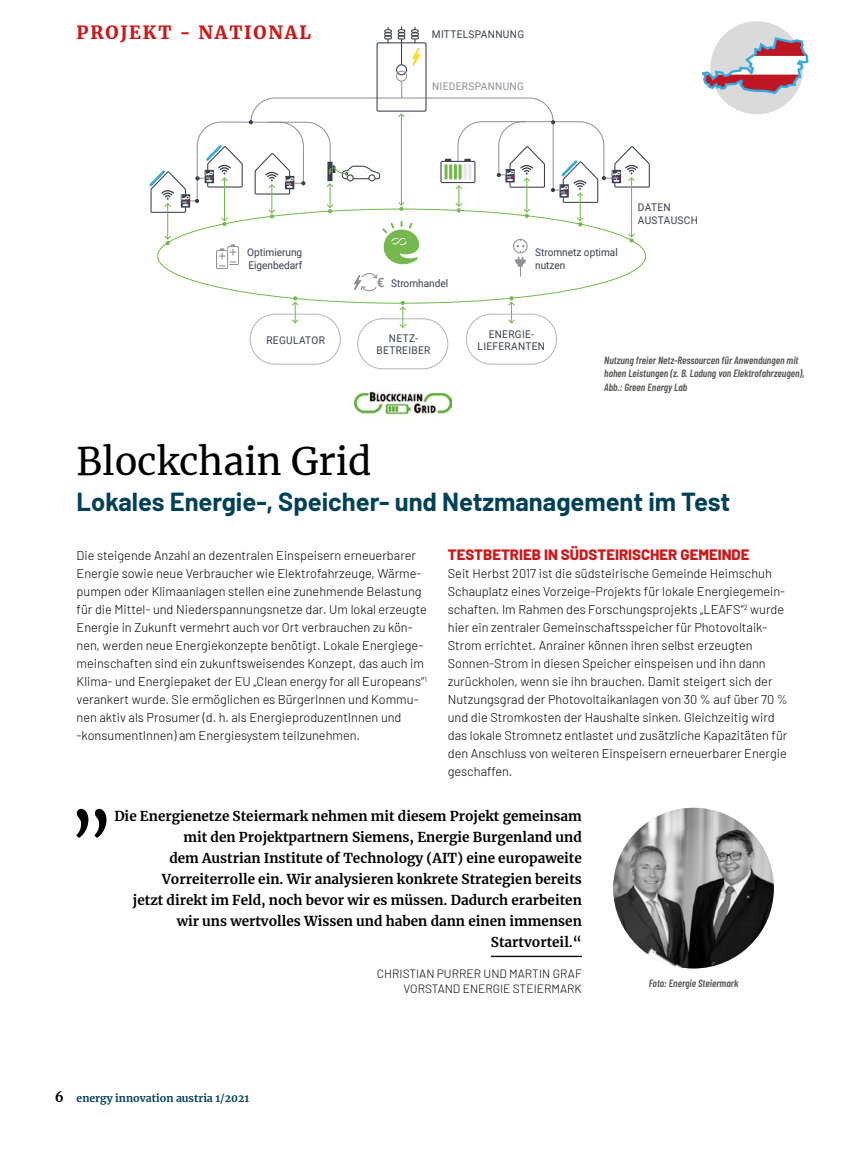
<style>
.page{position:relative;width:851px;height:1149px;background:#fff}
.page>*{position:absolute;margin:0;border:0;box-sizing:border-box;transform-origin:0 0}
.Zitat_klein{font:700 64.95px "Merriweather";color:#000}
.H1_Headline_schwarz{font:37.5px "Merriweather";color:#000}
.Subhead_blau{font:700 25.5px "Barlow";color:#004158}
.Kapitel_links{font:900 18px "Merriweather";letter-spacing:.1em;color:#cd1719}
.Zwischentitel_ROT{font:800 15px "Barlow";color:#cd1719}
.Zitat_klein-2{font:700 13.5px/21px "Merriweather";color:#000;text-align:right}
.Fliesstext_schwarz{font:300 12.75px/18px "Barlow";color:#000}
.Zitat_Name{font:300 12px/15px "Barlow";color:#000;text-align:right}
.t1{font:10.65px/12.8px "Roboto";letter-spacing:.02em;color:#39404b;text-align:center;scale:.95 1}
.t2{font:10.65px/12.8px "Roboto";color:#39404b;scale:.95 1}
.t3{font:10.65px "Roboto";letter-spacing:.035em;color:#908e96;scale:.95 1}
.Bildtext_rechts{font:italic 600 10.5px/13.5px "Barlow Condensed";color:#575756}
.t4{font:700 10.5px "Merriweather";color:#004158}
.s1{font-family:"Open Sans";font-weight:700;font-size:12.9px;color:#908e96}
.s2{font-size:13.5px;color:#000}
</style>
<div class="page">
<div style="left:357px;top:318px;width:91px;height:51px;border:1px solid #b9b7bd;border-radius:25px"></div>
<div style="left:466px;top:313px;width:91px;height:51px;border:1px solid #b9b7bd;border-radius:25px"></div>
<div style="left:249px;top:313px;width:92px;height:51px;border:1px solid #b9b7bd;border-radius:25px"></div>
<img style="left:354px;top:391px;width:97px;height:24px">
<div style="left:376px;top:42px;width:50px;height:70px;border:1px solid #39404b"></div>
<svg style="left:383px;top:27px;width:40px;height:40px"></svg>
<div style="left:396px;top:64px;width:11px;height:11px;border:1px solid #39404b;border-radius:50%"></div>
<div style="left:396px;top:71px;width:11px;height:11px;border:1px solid #908e96;border-radius:50%"></div>
<svg style="left:149px;top:81px;width:501px;height:249px"></svg>
<hr style="left:850px;top:364px;width:1px;height:249px;background:#dadada">
<hr style="left:491px;top:955px;width:90px;height:1px;background:#000">
<img style="left:613px;top:807px;width:160px;height:161px;border-radius:80px">
<div style="left:710px;top:21px;width:93px;height:93px;background:#dadada;border-radius:50%"></div>
<svg style="left:702px;top:36px;width:106px;height:59px"></svg>
<p class="Kapitel_links" style="left:77px;top:20px;width:236px">PROJEKT - NATIONAL</p>
<p class="t1" style="left:432px;top:27px;width:99px">MITTELSPANNUNG</p>
<p class="t3" style="left:432px;top:79px;width:98px">NIEDERSPANNUNG</p>
<p class="t2" style="left:247px;top:246px;width:59px">Optimierung<br>Eigenbedarf</p>
<p class="t2" style="left:535px;top:246px;width:88px">Stromnetz optimal nutzen</p>
<p class="t2" style="left:377px;top:276px;width:76px"><span class="s1">€</span> Stromhandel</p>
<p class="t1" style="left:637px;top:200px;width:65px;text-align:left">DATEN<br>AUSTAUSCH</p>
<p class="t1" style="left:266px;top:333px;width:63px">REGULATOR</p>
<p class="t1" style="left:376px;top:331px;width:58px">NETZ-<br>BETREIBER</p>
<p class="t1" style="left:477px;top:327px;width:72px">ENERGIE-<br>LIEFERANTEN</p>
<p class="Bildtext_rechts" style="left:604px;top:352px;width:202px">Nutzung freier Netz-Ressourcen für Anwendungen mit hohen Leistungen (z. B. Ladung von Elektrofahrzeugen),</p>
<p class="Bildtext_rechts" style="left:604px;top:379px;width:85px">Abb.: Green Energy Lab</p>
<p class="H1_Headline_schwarz" style="left:77px;top:435px;width:296px">Blockchain Grid</p>
<p class="Subhead_blau" style="left:77px;top:483px;width:655px">Lokales Energie-, Speicher- und Netzmanagement im Test</p>
<p class="Fliesstext_schwarz" style="left:77px;top:545px;width:352px">Die steigende Anzahl an dezentralen Einspeisern erneuerbarer Energie sowie neue Verbraucher wie Elektrofahrzeuge, Wärme&shy;pumpen oder Klimaanlagen stellen eine zunehmende Belastung für die Mittel- und Niederspannungsnetze dar. Um lokal erzeugte Energie in Zukunft vermehrt auch vor Ort verbrauchen zu kön&shy;nen, werden neue Energiekonzepte benötigt. Lokale Energiege&shy;meinschaften sind ein zukunftsweisendes Konzept, das auch im Klima- und Energiepaket der EU „Clean energy for all Europeans“<sup>1 </sup>verankert wurde. Sie ermöglichen es BürgerInnen und Kommu&shy;nen aktiv als Prosumer (d. h. als EnergieproduzentInnen und -konsumentInnen) am Energiesystem teilzunehmen.</p>
<p class="Zwischentitel_ROT" style="left:448px;top:543px;width:303px">TESTBETRIEB IN SÜDSTEIRISCHER GEMEINDE</p>
<p class="Fliesstext_schwarz" style="left:448px;top:563px;width:341px">Seit Herbst 2017 ist die südsteirische Gemeinde Heimschuh Schauplatz eines Vorzeige-Projekts für lokale Energiegemein&shy;schaften. Im Rahmen des Forschungsprojekts „LEAFS“<sup>2</sup> wurde hier ein zentraler Gemeinschaftsspeicher für Photovoltaik-Strom errichtet. Anrainer können ihren selbst erzeugten Sonnen-Strom in diesen Speicher einspeisen und ihn dann zurückholen, wenn sie ihn brauchen. Damit steigert sich der Nutzungsgrad der Photovoltaikanlagen von 30 % auf über 70 % und die Stromkosten der Haushalte sinken. Gleichzeitig wird das lokale Stromnetz entlastet und zusätzliche Kapazitäten für den Anschluss von weiteren Einspeisern erneuerbarer Energie geschaffen.</p>
<p class="Zitat_klein" style="left:70px;top:752px;width:45px">„</p>
<p class="Zitat_klein-2" style="left:114px;top:805px;width:469px">Die Energienetze Steiermark nehmen mit diesem Projekt gemeinsam mit den Projektpartnern Siemens, Energie Burgenland und<br>dem Austrian Institute of Technology (AIT) eine europaweite Vorreiterrolle ein. Wir analysieren konkrete Strategien bereits<br>jetzt direkt im Feld, noch bevor wir es müssen. Dadurch erarbeiten wir uns wertvolles Wissen und haben dann einen immensen Startvorteil.“</p>
<p class="Zitat_Name" style="left:377px;top:965px;width:206px">CHRISTIAN PURRER UND MARTIN GRAF<br>VORSTAND ENERGIE STEIERMARK</p>
<p class="Bildtext_rechts" style="left:648px;top:975px;width:91px">Foto: Energie Steiermark</p>
<p class="t4" style="left:55px;top:1090px;width:196px"><span class="s2">6</span> energy innovation austria 1/2021</p>
</div>
